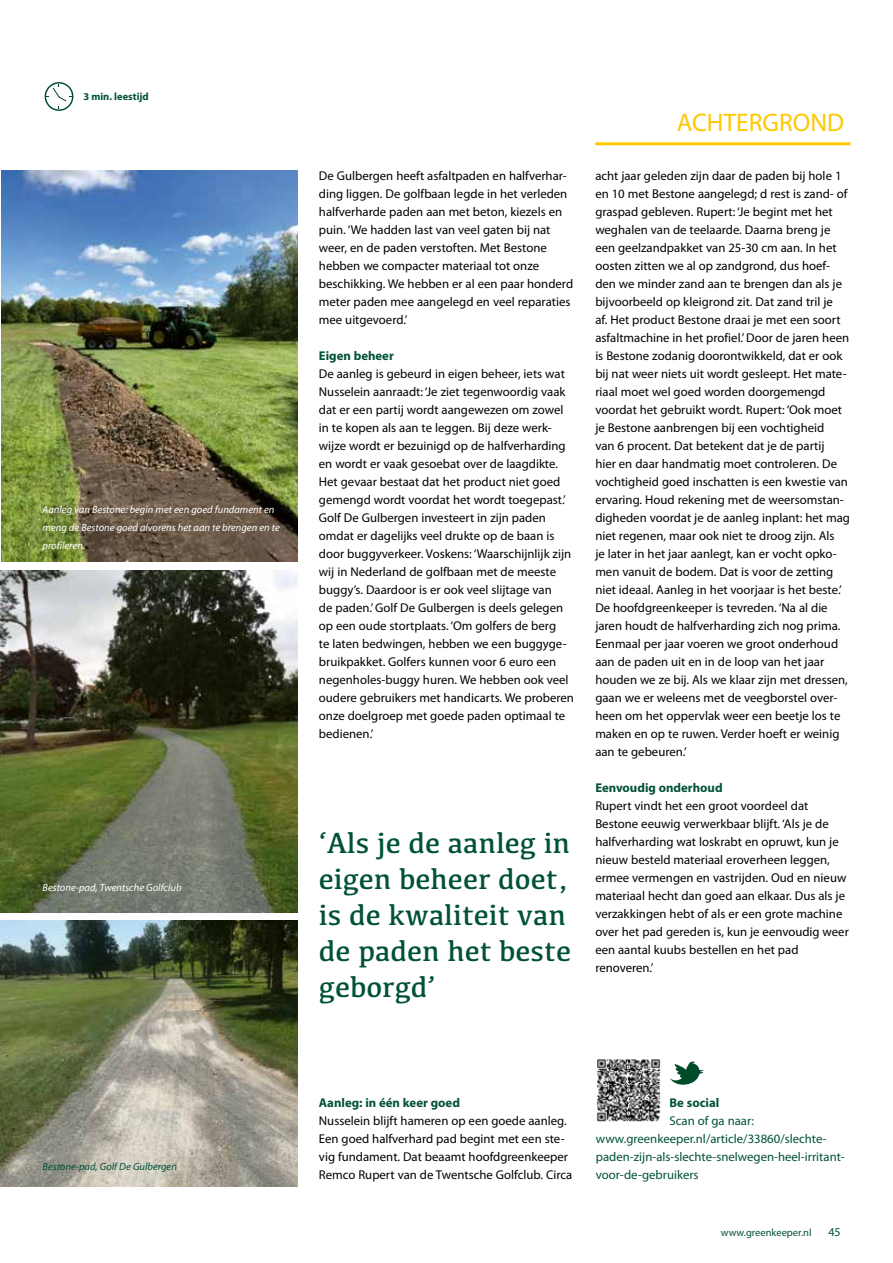
<style>
.page{position:relative;width:893px;height:1263px;background:#fff}
.page>*{position:absolute;margin:0;border:0;box-sizing:border-box;transform-origin:0 0}
.t1{font:30px/36px "Kefa";color:#005139}
.t2{font:25.5px "Myriad Pro";color:#fec800}
.t3{font:12.75px/18px "Myriad Pro";color:#000}
.t4{font:12.75px/18px "Myriad Pro";color:#005139}
.t5{font:700 12.75px "Myriad Pro";color:#005139}
.t6{font:12px "Myriad Pro";color:#005139}
.t7{font:italic 10.5px/18px "Myriad Pro";color:#fff}
.t8{font:italic 10.5px "Myriad Pro";color:#005139}
.t9{font:10.5px "Myriad Pro";color:#005139}
.t10{font:700 10.5px "Myriad Pro";color:#005139}
</style>
<div class="page">
<hr style="left:595px;top:142px;width:255px;height:3px;background:#fec800">
<svg style="left:45px;top:82px;width:28px;height:29px"></svg>
<img style="left:1px;top:170px;width:297px;height:391px">
<img style="left:0;top:571px;width:298px;height:342px">
<img style="left:0;top:921px;width:298px;height:265px">
<img style="left:597px;top:1059px;width:63px;height:63px">
<svg style="left:670px;top:1061px;width:33px;height:24px"></svg>
<p class="t10" style="left:83px;top:90px;width:67px">3 min. leestijd</p>
<p class="t7" style="left:43px;top:500px;width:239px">Aanleg van Bestone: begin met een goed fundament en meng de Bestone goed alvorens het aan te brengen en te profileren.</p>
<p class="t7" style="left:43px;top:878px;width:140px">Bestone-pad, Twentsche Golfclub</p>
<p class="t8" style="left:43px;top:1160px;width:136px">Bestone-pad, Golf De Gulbergen</p>
<p class="t3" style="left:319px;top:167px;width:256px">De Gulbergen heeft asfaltpaden en halfverhar&shy;ding liggen. De golfbaan legde in het verleden halfverharde paden aan met beton, kiezels en puin. ‘We hadden last van veel gaten bij nat weer, en de paden verstoften. Met Bestone hebben we compacter materiaal tot onze beschikking. We hebben er al een paar honderd meter paden mee aangelegd en veel reparaties mee uitgevoerd.’</p>
<p class="t5" style="left:319px;top:347px;width:76px">Eigen beheer</p>
<p class="t3" style="left:319px;top:365px;width:256px">De aanleg is gebeurd in eigen beheer, iets wat Nusselein aanraadt: ‘Je ziet tegenwoordig vaak dat er een partij wordt aangewezen om zowel in te kopen als aan te leggen. Bij deze werk&shy;wijze wordt er bezuinigd op de halfverharding en wordt er vaak gesoebat over de laagdikte.<br>Het gevaar bestaat dat het product niet goed gemengd wordt voordat het wordt toegepast.’ Golf De Gulbergen investeert in zijn paden omdat er dagelijks veel drukte op de baan is door buggyverkeer. Voskens: ‘Waarschijnlijk zijn wij in Nederland de golfbaan met de meeste buggy’s. Daardoor is er ook veel slijtage van<br>de paden.’ Golf De Gulbergen is deels gelegen op een oude stortplaats. ‘Om golfers de berg<br>te laten bedwingen, hebben we een buggyge&shy;bruikpakket. Golfers kunnen voor 6 euro een negenholes-buggy huren. We hebben ook veel oudere gebruikers met handicarts. We proberen onze doelgroep met goede paden optimaal te bedienen.’</p>
<h1 class="t1" style="left:319px;top:824px;width:254px">‘Als je de aanleg in eigen beheer doet, is de kwaliteit van de paden het beste geborgd’</h1>
<h2 class="t2" style="left:677px;top:107px;width:169px">ACHTERGROND</h2>
<p class="t3" style="left:595px;top:167px;width:256px">acht jaar geleden zijn daar de paden bij hole 1 en 10 met Bestone aangelegd; d rest is zand- of graspad gebleven. Rupert: ‘Je begint met het weghalen van de teelaarde. Daarna breng je een geelzandpakket van 25-30 cm aan. In het oosten zitten we al op zandgrond, dus hoef&shy;den we minder zand aan te brengen dan als je bijvoorbeeld op kleigrond zit. Dat zand tril je<br>af. Het product Bestone draai je met een soort asfaltmachine in het profiel.’ Door de jaren heen is Bestone zodanig doorontwikkeld, dat er ook bij nat weer niets uit wordt gesleept. Het mate&shy;riaal moet wel goed worden doorgemengd voordat het gebruikt wordt. Rupert: ‘Ook moet je Bestone aanbrengen bij een vochtigheid<br>van 6 procent. Dat betekent dat je de partij<br>hier en daar handmatig moet controleren. De vochtigheid goed inschatten is een kwestie van ervaring. Houd rekening met de weersomstan&shy;digheden voordat je de aanleg inplant: het mag niet regenen, maar ook niet te droog zijn. Als<br>je later in het jaar aanlegt, kan er vocht opko&shy;men vanuit de bodem. Dat is voor de zetting niet ideaal. Aanleg in het voorjaar is het beste.’ De hoofdgreenkeeper is tevreden. ‘Na al die jaren houdt de halfverharding zich nog prima.<br>Eenmaal per jaar voeren we groot onderhoud aan de paden uit en in de loop van het jaar houden we ze bij. Als we klaar zijn met dressen, gaan we er weleens met de veegborstel over&shy;heen om het oppervlak weer een beetje los te maken en op te ruwen. Verder hoeft er weinig aan te gebeuren.’</p>
<p class="t5" style="left:595px;top:780px;width:129px">Eenvoudig onderhoud</p>
<p class="t3" style="left:595px;top:797px;width:255px">Rupert vindt het een groot voordeel dat Bestone eeuwig verwerkbaar blijft. ‘Als je de halfverharding wat loskrabt en opruwt, kun je nieuw besteld materiaal eroverheen leggen, ermee vermengen en vastrijden. Oud en nieuw materiaal hecht dan goed aan elkaar. Dus als je verzakkingen hebt of als er een grote machine over het pad gereden is, kun je eenvoudig weer een aantal kuubs bestellen en het pad renoveren.’</p>
<p class="t5" style="left:319px;top:1094px;width:143px">Aanleg: in één keer goed</p>
<p class="t3" style="left:319px;top:1112px;width:255px">Nusselein blijft hameren op een goede aanleg.<br>Een goed halfverhard pad begint met een ste&shy;vig fundament. Dat beaamt hoofdgreenkeeper Remco Rupert van de Twentsche Golfclub. Circa</p>
<p class="t5" style="left:669px;top:1094px;width:51px">Be social</p>
<p class="t4" style="left:596px;top:1112px;width:250px;text-indent:74px">Scan of ga naar: www.greenkeeper.nl/article/33860/slechte&shy;paden-zijn-als-slechte-snelwegen-heel-irritant&shy;voor-de-gebruikers</p>
<p class="t9" style="left:721px;top:1226px;width:92px">www.greenkeeper.nl</p>
<p class="t6" style="left:828px;top:1224px;width:14px">45</p>
</div>
